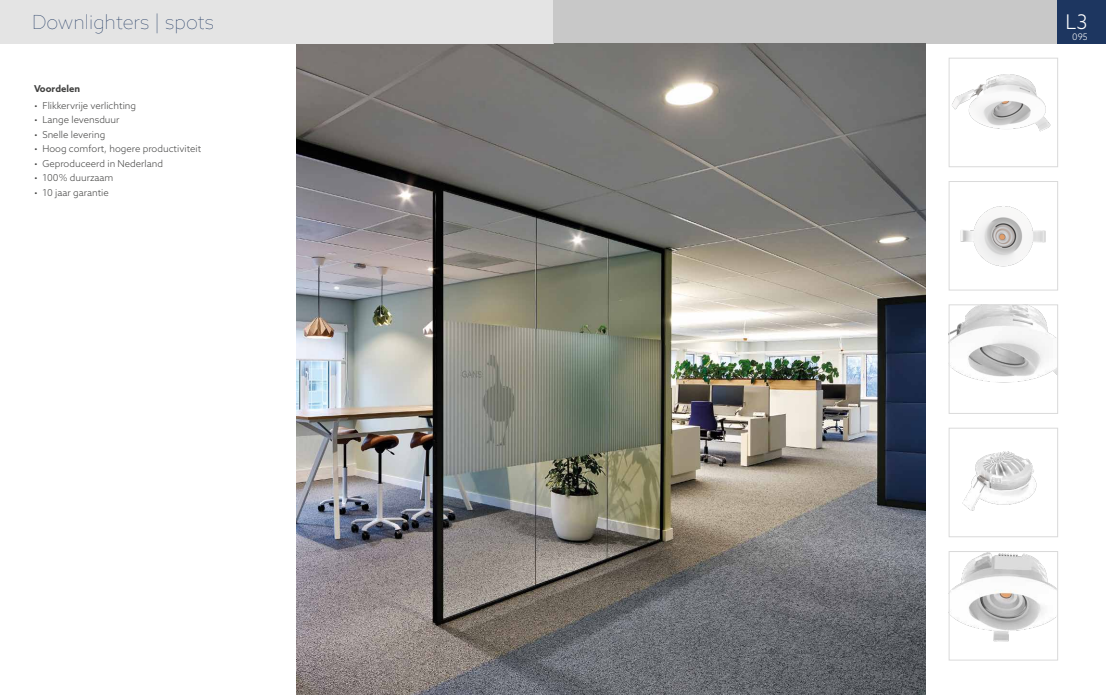
<style>
.page{position:relative;width:1106px;height:695px;background:#fff}
.page>*{position:absolute;margin:0;border:0;box-sizing:border-box;transform-origin:0 0}
.t1{font:300 20.2px "Azo Sans";color:#fff}
.t2{font:100 19.4px "Azo Sans";color:#1d3660}
.t3{font:300 9.5px "Azo Sans";color:#424241}
.t4{font:700 9.5px "Azo Sans";color:#424241}
.t5{font:300 9px "Azo Sans";color:#fff}
</style>
<div class="page">
<img style="left:296px;top:44px;width:630px;height:650px">
<div style="left:0;top:0;width:553px;height:44px;background:#e4e4e4"></div>
<div style="left:553px;top:0;width:553px;height:44px;background:#c8c8c8"></div>
<div style="left:1057px;top:0;width:49px;height:44px;background:#1d3660"></div>
<img style="left:952px;top:74px;width:99px;height:58px">
<div style="left:949px;top:58px;width:108px;height:109px;border:1px solid #dadada"></div>
<img style="left:960px;top:206px;width:86px;height:61px">
<div style="left:949px;top:181px;width:108px;height:109px;border:1px solid #dadada"></div>
<img style="left:951px;top:306px;width:104px;height:77px">
<div style="left:949px;top:304px;width:108px;height:109px;border:1px solid #dadada"></div>
<img style="left:962px;top:451px;width:75px;height:60px">
<div style="left:949px;top:428px;width:108px;height:109px;border:1px solid #dadada"></div>
<img style="left:951px;top:553px;width:104px;height:89px">
<div style="left:949px;top:551px;width:108px;height:109px;border:1px solid #dadada"></div>
<h2 class="t2" style="left:32px;top:10px;width:183px">Downlighters | spots</h2>
<h1 class="t1" style="left:1065px;top:9px;width:23px">L3</h1>
<p class="t5" style="left:1072px;top:31px;width:17px">095</p>
<p class="t4" style="left:34px;top:83px;width:48px">Voordelen</p>
<p class="t3" style="left:34px;top:99px;width:104px">• Flikkervrije verlichting</p>
<p class="t3" style="left:34px;top:114px;width:87px">• Lange levensduur</p>
<p class="t3" style="left:34px;top:128px;width:73px">• Snelle levering</p>
<p class="t3" style="left:34px;top:143px;width:169px">• Hoog comfort, hogere productiviteit</p>
<p class="t3" style="left:34px;top:157px;width:131px">• Geproduceerd in Nederland</p>
<p class="t3" style="left:34px;top:172px;width:81px">• 100% duurzaam</p>
<p class="t3" style="left:34px;top:186px;width:76px">• 10 jaar garantie</p>
</div>
